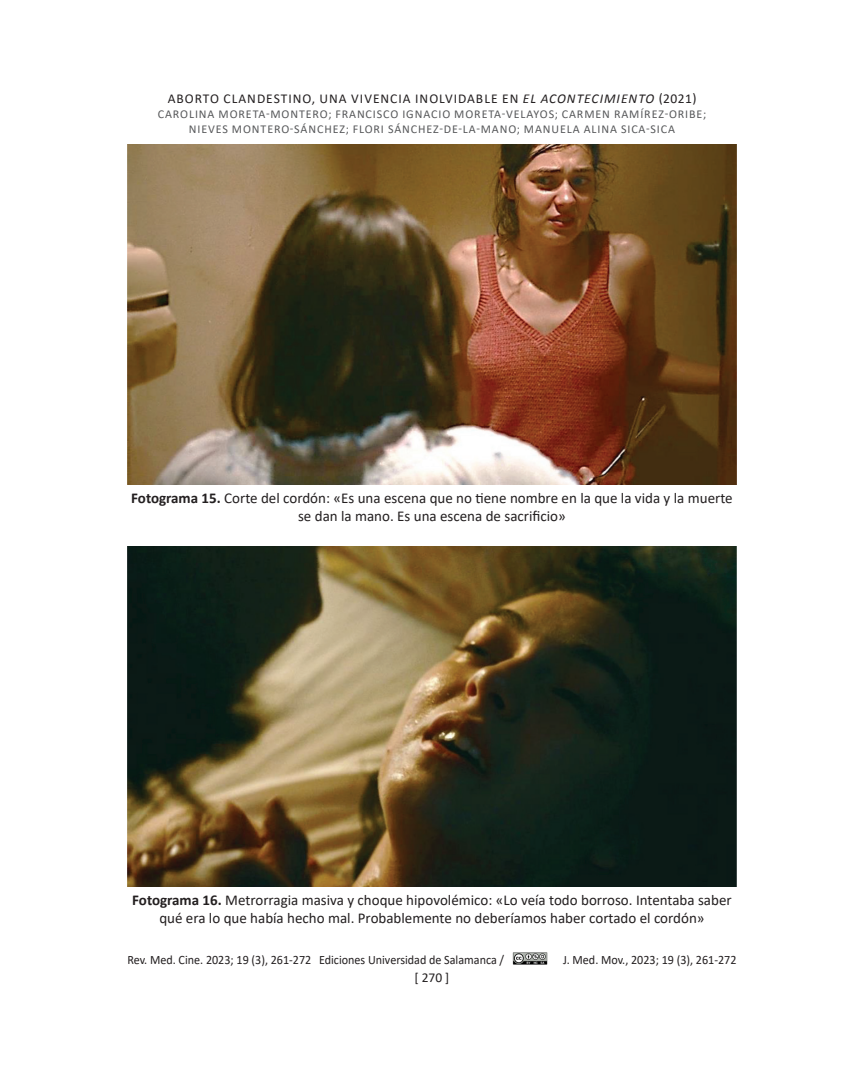
<style>
.page{position:relative;width:864px;height:1080px;background:#fff}
.page>*{position:absolute;margin:0;border:0;box-sizing:border-box;transform-origin:0 0}
.FigureCaption{font:15px/18px "Calibri";color:#231f20;text-align:center}
.t1{font:13.5px "Calibri";letter-spacing:.075em;color:#231f20}
.t2{font:12.75px "Calibri";color:#231f20;scale:.95 1}
.t3{font:12px/15px "Calibri";letter-spacing:.075em;color:#57585a;text-align:center}
.s1{font-style:italic}
.s2{font-weight:700}
</style>
<div class="page">
<img style="left:513px;top:952px;width:34px;height:12px">
<img style="left:128px;top:145px;width:608px;height:340px">
<img style="left:128px;top:547px;width:608px;height:340px">
<p class="t1" style="left:168px;top:89px;width:530px">ABORTO CLANDESTINO, UNA VIVENCIA INOLVIDABLE EN <span class="s1">EL ACONTECIMIENTO</span> (2021)</p>
<p class="t3" style="left:158px;top:106px;width:550px">CAROLINA MORETA-MONTERO; FRANCISCO IGNACIO MORETA-VELAYOS; CARMEN RAMÍREZ-ORIBE;<br>NIEVES MONTERO-SÁNCHEZ; FLORI SÁNCHEZ-DE-LA-MANO; MANUELA ALINA SICA-SICA</p>
<p class="FigureCaption" style="left:131px;top:488px;width:603px"><span class="s2">Fotograma 15.</span> Corte del cordón: «Es una escena que no tiene nombre en la que la vida y la muerte se dan la mano. Es una escena de sacrificio»</p>
<p class="FigureCaption" style="left:132px;top:890px;width:601px"><span class="s2">Fotograma 16.</span> Metrorragia masiva y choque hipovolémico: «Lo veía todo borroso. Intentaba saber qué era lo que había hecho mal. Probablemente no deberíamos haber cortado el cordón»</p>
<p class="t2" style="left:128px;top:951px;width:398px">Rev. Med. Cine. 2023; 19 (3), 261-272 Ediciones Universidad de Salamanca /</p>
<p class="t2" style="left:563px;top:951px;width:184px">J. Med. Mov., 2023; 19 (3), 261-272</p>
<p class="t1" style="left:415px;top:968px;width:36px">[ 270 ]</p>
</div>
